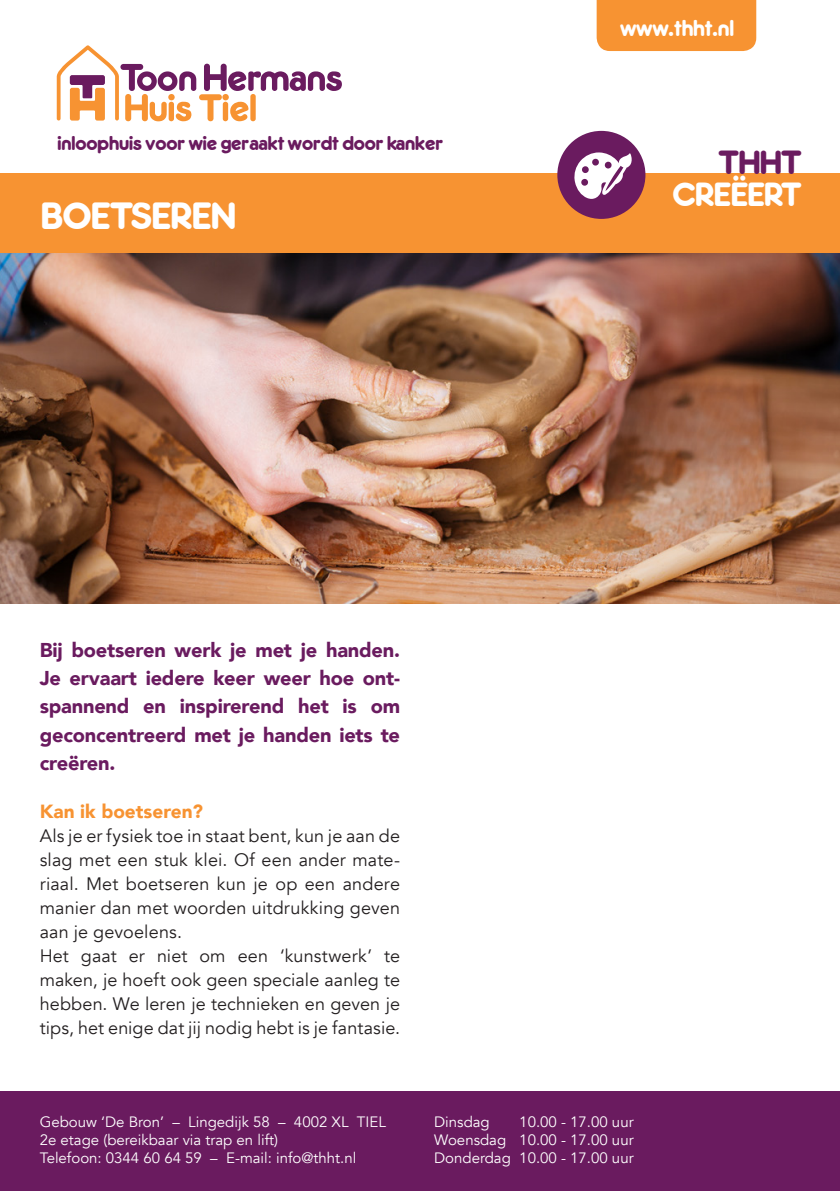
<style>
.page{position:relative;width:840px;height:1191px;background:#fff}
.page>*{position:absolute;margin:0;border:0;box-sizing:border-box;transform-origin:0 0}
.t1{font:34px "Allgemeine";color:#fff}
.t2{font:30px "Allgemeine";color:#fff}
.t3{font:30px "Allgemeine";color:#6a1b5f}
.t4{font:20.6px "Allgemeine";color:#fff}
.t5{font:900 20px/28px "Avenir";letter-spacing:-.01em;color:#6a1b5f;text-align:justify}
.t6{font:900 19px "Avenir";color:#f79332}
.t7{font:18px/24px "Avenir";letter-spacing:.01em;color:#231f20;text-align:justify}
.t8{font:18px "Allgemeine";color:#6a1b5f}
.t9{font:15px "Avenir";color:#fff}
</style>
<div class="page">
<img style="left:0;top:252px;width:839px;height:351px">
<svg style="left:57px;top:45px;width:285px;height:76px"></svg>
<div style="left:596px;top:0;width:159px;height:51px;background:#f79332"></div>
<div style="left:0;top:173px;width:839px;height:79px;background:#f79332"></div>
<div style="left:0;top:1091px;width:839px;height:100px;background:#6a1b5f"></div>
<div style="left:557px;top:131px;width:88px;height:88px;background:#6a1b5f;border-radius:50%"></div>
<svg style="left:574px;top:152px;width:57px;height:47px"></svg>
<p class="t8" style="left:57px;top:129px;width:387px">inloophuis voor wie geraakt wordt door kanker</p>
<p class="t1" style="left:40px;top:191px;width:196px">BOETSEREN</p>
<p class="t5" style="left:40px;top:636px;width:362px">Bij boetseren werk je met je handen.<br>Je ervaart iedere keer weer hoe ont&shy;spannend en inspirerend het is om geconcentreerd met je handen iets te creëren.</p>
<p class="t6" style="left:40px;top:794px;width:165px">Kan ik boetseren?</p>
<p class="t7" style="left:40px;top:823px;width:362px">Als je er fysiek toe in staat bent, kun je aan de slag met een stuk klei. Of een ander mate&shy;riaal. Met boetseren kun je op een andere manier dan met woorden uitdrukking geven aan je gevoelens.</p>
<p class="t7" style="left:40px;top:943px;width:361px">Het gaat er niet om een ‘kunstwerk’ te maken, je hoeft ook geen speciale aanleg te hebben. We leren je technieken en geven je tips, het enige dat jij nodig hebt is je fantasie.</p>
<p class="t4" style="left:619px;top:13px;width:115px">www.thht.nl</p>
<p class="t3" style="left:717px;top:140px;width:84px">THHT</p>
<p class="t2" style="left:671px;top:172px;width:130px">CREËERT</p>
<p class="t9" style="left:40px;top:1112px;width:347px">Gebouw ‘De Bron’ – Lingedijk 58 – 4002 XL TIEL</p>
<p class="t9" style="left:40px;top:1130px;width:240px">2e etage (bereikbaar via trap en lift)</p>
<p class="t9" style="left:40px;top:1148px;width:318px">Telefoon: 0344 60 64 59 – E-mail: info@thht.nl</p>
<p class="t9" style="left:434px;top:1112px;width:57px">Dinsdag</p>
<p class="t9" style="left:519px;top:1112px;width:116px">10.00 - 17.00 uur</p>
<p class="t9" style="left:434px;top:1130px;width:201px">Woensdag 10.00 - 17.00 uur</p>
<p class="t9" style="left:434px;top:1148px;width:201px">Donderdag 10.00 - 17.00 uur</p>
</div>
